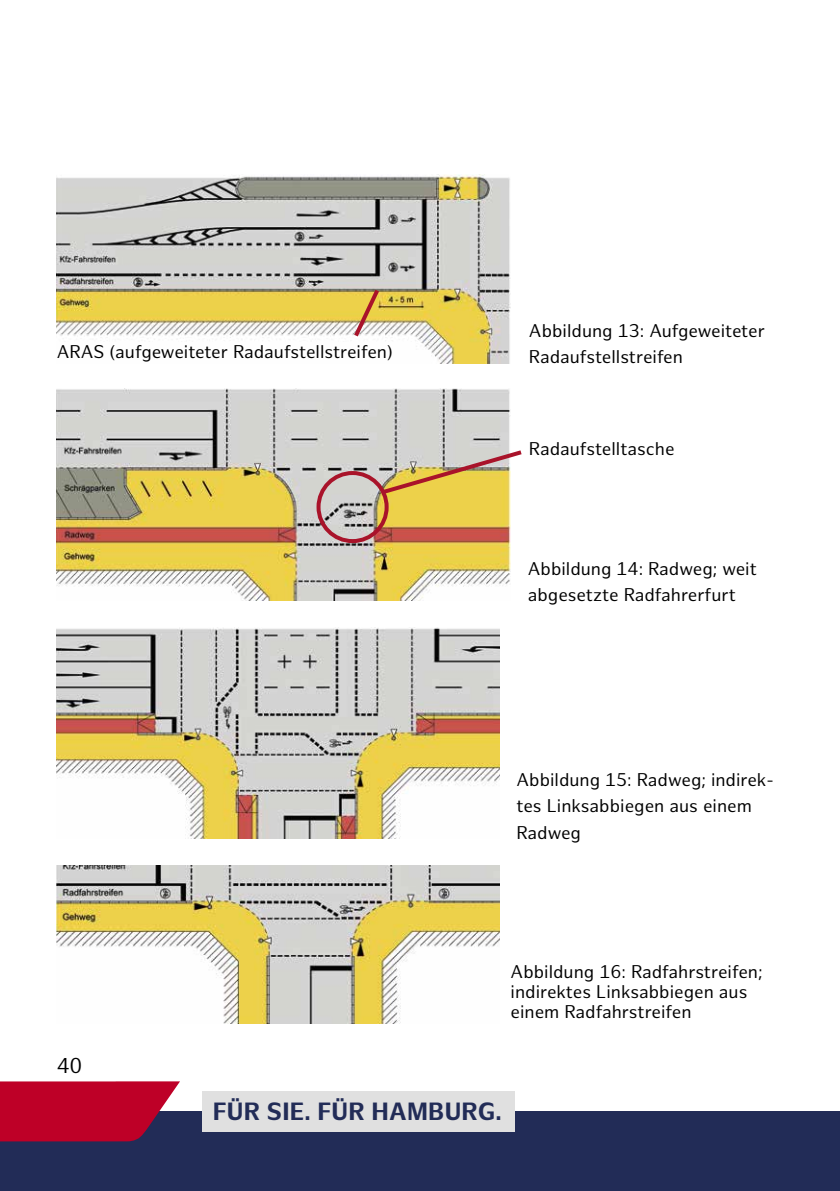
<style>
.page{position:relative;width:840px;height:1191px;background:#fff}
.page>*{position:absolute;margin:0;border:0;box-sizing:border-box;transform-origin:0 0}
.t1{font:700 24.4px "Hamburg Sans";letter-spacing:.01em;color:#222c57}
.t2{font:21px "Hamburg Sans";color:#000}
.t3{font:18px/26.4px "Hamburg Sans";color:#000}
</style>
<div class="page">
<div style="left:0;top:1111px;width:839px;height:80px;background:#222c57"></div>
<svg style="left:0;top:1081px;width:180px;height:60px;background:#b20c32"></svg>
<div style="left:202px;top:1091px;width:312px;height:41px;background:#e0e0e0"></div>
<img style="left:57px;top:865px;width:442px;height:158px">
<img style="left:57px;top:627px;width:442px;height:211px">
<img style="left:57px;top:389px;width:453px;height:211px">
<div style="left:316px;top:471px;width:72px;height:72px;border:4px solid #a9132a;border-radius:50%"></div>
<img style="left:376px;top:447px;width:146px;height:50px">
<img style="left:57px;top:175px;width:453px;height:188px">
<svg style="left:350px;top:285px;width:32px;height:56px"></svg>
<p class="t3" style="left:528px;top:318px;width:237px">Abbildung 13: Aufgeweiteter</p>
<p class="t3" style="left:57px;top:339px;width:337px">ARAS (aufgeweiteter Radaufstellstreifen)</p>
<p class="t3" style="left:528px;top:344px;width:155px">Radaufstellstreifen</p>
<p class="t3" style="left:528px;top:436px;width:147px">Radaufstelltasche</p>
<p class="t3" style="left:527px;top:556px;width:230px">Abbildung 14: Radweg; weit abgesetzte Radfahrerfurt</p>
<p class="t3" style="left:516px;top:767px;width:258px">Abbildung 15: Radweg; indirek&shy;tes Linksabbiegen aus einem<br>Radweg</p>
<p class="t2" style="left:57px;top:1053px;width:27px">40</p>
<p class="t3" style="left:510px;top:962px;width:253px;line-height:20px">Abbildung 16: Radfahrstreifen; indirektes Linksabbiegen aus einem Radfahrstreifen</p>
<h1 class="t1" style="left:213px;top:1097px;width:290px">FÜR SIE. FÜR HAMBURG.</h1>
</div>
